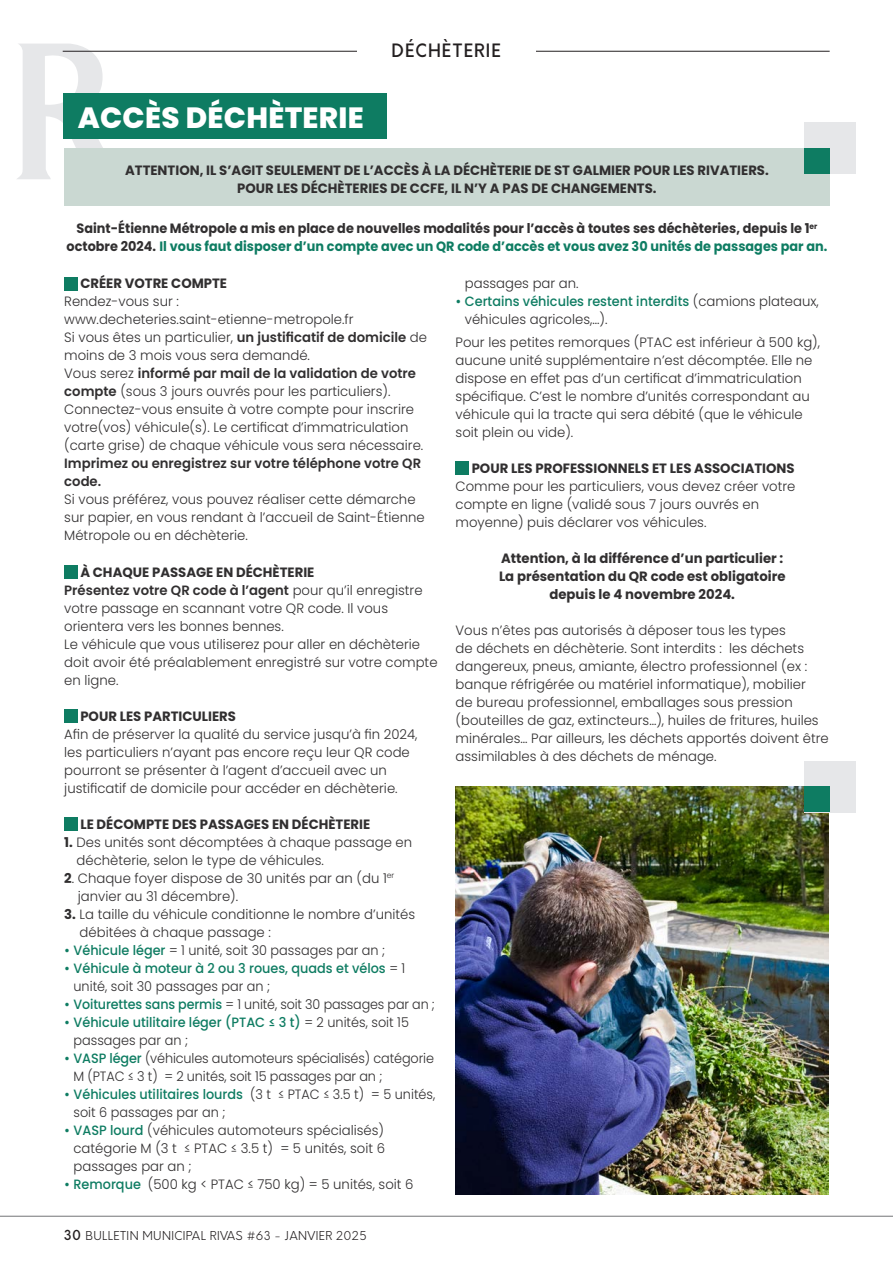
<style>
.page{position:relative;width:893px;height:1263px;background:#fff}
.page>*{position:absolute;margin:0;border:0;box-sizing:border-box;transform-origin:0 0}
.t1{font:800 29.25px "Poppins";letter-spacing:.01em;color:#fff}
.t2{font:500 18px "Orkney";letter-spacing:.06em;color:#231f20}
.t3{font:300 13.5px/18px "Poppins";color:#312f30}
.t4{font:700 13.5px/18px "Poppins";color:#312f30;text-align:center}
.t5{font:300 13.5px/18px "Poppins";color:#312f30;scale:.95 1}
.t6{font:700 13.5px/18px "Poppins";color:#312f30;text-align:center;scale:.95 1}
.t7{font:500 13.5px/18px "Poppins";color:#0e7c62;scale:.95 1}
.t8{font:600 13.5px/18px "Poppins";color:#312f30}
.t9{font:300 13.5px "Poppins";color:#312f30;scale:.94 1}
.t10{font:300 12px "Orkney";letter-spacing:.03em;color:#231f20}
.s1{color:#0e7c62}
.s2{font-weight:600}
.s3{font-weight:700}
.s4{font-weight:500;color:#0e7c62}
.s5{font-weight:300;color:#312f30}
.s6{font-weight:500;font-size:13.5px}
</style>
<div class="page">
<svg style="left:17px;top:44px;width:370px;height:135px"></svg>
<hr style="left:0;top:1216px;width:893px;height:1px;background:#737477">
<div style="left:63px;top:94px;width:324px;height:45px;background:#0e7c62"></div>
<div style="left:64px;top:277px;width:14px;height:14px;background:#0e7c62"></div>
<div style="left:64px;top:565px;width:14px;height:14px;background:#0e7c62"></div>
<div style="left:64px;top:709px;width:14px;height:14px;background:#0e7c62"></div>
<div style="left:64px;top:817px;width:14px;height:14px;background:#0e7c62"></div>
<div style="left:456px;top:462px;width:13px;height:13px;background:#0e7c62"></div>
<hr style="left:63px;top:51px;width:767px;height:1px;background:#231f20">
<div style="left:357px;top:44px;width:178px;height:13px;background:#fff"></div>
<div style="left:64px;top:148px;width:766px;height:57px;background:#cad8d2"></div>
<img style="left:456px;top:787px;width:373px;height:408px">
<div style="left:804px;top:122px;width:51px;height:51px;background:#e6e7e9"></div>
<div style="left:804px;top:148px;width:26px;height:25px;background:#0e7c62"></div>
<div style="left:804px;top:761px;width:51px;height:51px;background:#e6e7e9"></div>
<div style="left:804px;top:787px;width:26px;height:25px;background:#0e7c62"></div>
<p class="t1" style="left:78px;top:101px;width:288px">ACCÈS DÉCHÈTERIE</p>
<p class="t2" style="left:391px;top:39px;width:111px">DÉCHÈTERIE</p>
<p class="t4" style="left:125px;top:161px;width:645px">ATTENTION, IL S’AGIT SEULEMENT DE L’ACCÈS À LA DÉCHÈTERIE DE ST GALMIER POUR LES RIVATIERS.</p>
<p class="t4" style="left:237px;top:179px;width:421px">POUR LES DÉCHÈTERIES DE CCFE, IL N’Y A PAS DE CHANGEMENTS.</p>
<p class="t6" style="left:67px;top:219px;width:802px">Saint-Étienne Métropole a mis en place de nouvelles modalités pour l’accès à toutes ses déchèteries, depuis le 1<sup>er </sup>octobre 2024. <span class="s1">Il vous faut disposer d’un compte avec un QR code d’accès et vous avez 30 unités de passages par an.</span></p>
<p class="t4" style="left:80px;top:275px;width:148px">CRÉER VOTRE COMPTE</p>
<p class="t3" style="left:64px;top:293px;width:116px">Rendez-vous sur :</p>
<p class="t3" style="left:64px;top:311px;width:291px">www.decheteries.saint-etienne-metropole.fr</p>
<p class="t3" style="left:64px;top:329px;width:364px">Si vous êtes un particulier, <span class="s2">un justificatif de domicile</span> de moins de 3 mois vous sera demandé.</p>
<p class="t3" style="left:64px;top:365px;width:353px">Vous serez <span class="s2">informé par mail de la validation de votre compte</span> (sous 3 jours ouvrés pour les particuliers).</p>
<p class="t3" style="left:64px;top:401px;width:361px">Connectez-vous ensuite à votre compte pour inscrire votre(vos) véhicule(s). Le certificat d’immatriculation (carte grise) de chaque véhicule vous sera nécessaire.</p>
<p class="t8" style="left:64px;top:455px;width:358px">Imprimez ou enregistrez sur votre téléphone votre QR code.</p>
<p class="t3" style="left:64px;top:491px;width:362px">Si vous préférez, vous pouvez réaliser cette démarche sur papier, en vous rendant à l’accueil de Saint-Étienne<br>Métropole ou en déchèterie.</p>
<p class="t4" style="left:80px;top:563px;width:236px">À CHAQUE PASSAGE EN DÉCHÈTERIE</p>
<p class="t3" style="left:64px;top:581px;width:360px"><span class="s2">Présentez votre QR code à l’agent</span> pour qu’il enregistre votre passage en scannant votre QR code. Il vous orientera vers les bonnes bennes.</p>
<p class="t3" style="left:64px;top:635px;width:375px">Le véhicule que vous utiliserez pour aller en déchèterie doit avoir été préalablement enregistré sur votre compte en ligne.</p>
<p class="t4" style="left:80px;top:707px;width:157px">POUR LES PARTICULIERS</p>
<p class="t3" style="left:64px;top:725px;width:355px">Afin de préserver la qualité du service jusqu’à fin 2024, les particuliers n’ayant pas encore reçu leur QR code pourront se présenter à l’agent d’accueil avec un justificatif de domicile pour accéder en déchèterie.</p>
<p class="t4" style="left:80px;top:815px;width:291px">LE DÉCOMPTE DES PASSAGES EN DÉCHÈTERIE</p>
<p class="t3" style="left:77px;top:833px;width:337px;text-indent:-12px"><span class="s3">1.</span> Des unités sont décomptées à chaque passage en déchèterie, selon le type de véhicules.</p>
<p class="t3" style="left:78px;top:869px;width:318px;text-indent:-14px"><span class="s3">2</span>. Chaque foyer dispose de 30 unités par an (du 1<sup>er </sup>janvier au 31 décembre).</p>
<p class="t3" style="left:80px;top:905px;width:337px;text-indent:-15px"><span class="s3">3.</span> La taille du véhicule conditionne le nombre d’unités débitées à chaque passage :</p>
<p class="t5" style="left:64px;top:941px;width:339px"><span class="s4">• Véhicule léger</span> = 1 unité, soit 30 passages par an ;</p>
<p class="t7" style="left:74px;top:959px;width:351px;text-indent:-9px">• Véhicule à moteur à 2 ou 3 roues, quads et vélos <span class="s5">= 1 unité, soit 30 passages par an ;</span></p>
<p class="t9" style="left:64px;top:996px;width:396px"><span class="s4">• Voiturettes sans permis</span> = 1 unité, soit 30 passages par an ;</p>
<p class="t7" style="left:74px;top:1013px;width:355px;text-indent:-9px">• Véhicule utilitaire léger (PTAC ≤ 3 t) <span class="s5">= 2 unités, soit 15 passages par an ;</span></p>
<p class="t5" style="left:74px;top:1049px;width:381px;text-indent:-9px"><span class="s4">• VASP léger</span> (véhicules automoteurs spécialisés) catégorie<br>M (PTAC ≤ 3 t) = 2 unités, soit 15 passages par an ;</p>
<p class="t5" style="left:74px;top:1085px;width:382px;text-indent:-9px"><span class="s4">• Véhicules utilitaires lourds</span> (3 t ≤ PTAC ≤ 3.5 t) = 5 unités, soit 6 passages par an ;</p>
<p class="t3" style="left:74px;top:1121px;width:313px;text-align:justify;text-indent:-9px"><span class="s4">• VASP lourd</span> (véhicules automoteurs spécialisés) catégorie M (3 t ≤ PTAC ≤ 3.5 t) = 5 unités, soit 6 passages par an ;</p>
<p class="t3" style="left:64px;top:1175px;width:351px"><span class="s4">• Remorque</span> (500 kg &lt; PTAC ≤ 750 kg) = 5 unités, soit 6</p>
<p class="t10" style="left:64px;top:1228px;width:304px"><span class="s6">30</span> BULLETIN MUNICIPAL RIVAS #63 - JANVIER 2025</p>
<p class="t3" style="left:465px;top:275px;width:115px">passages par an.</p>
<p class="t3" style="left:465px;top:293px;width:355px;text-indent:-9px"><span class="s4">• Certains véhicules restent interdits</span> (camions plateaux, véhicules agricoles,...).</p>
<p class="t3" style="left:456px;top:333px;width:366px">Pour les petites remorques (PTAC est inférieur à 500 kg), aucune unité supplémentaire n’est décomptée. Elle ne dispose en effet pas d’un certificat d’immatriculation spécifique. C’est le nombre d’unités correspondant au véhicule qui la tracte qui sera débité (que le véhicule soit plein ou vide).</p>
<p class="t4" style="left:472px;top:459px;width:324px">POUR LES PROFESSIONNELS ET LES ASSOCIATIONS</p>
<p class="t3" style="left:456px;top:477px;width:341px">Comme pour les particuliers, vous devez créer votre compte en ligne (validé sous 7 jours ouvrés en moyenne) puis déclarer vos véhicules.</p>
<p class="t4" style="left:501px;top:549px;width:284px">Attention, à la différence d’un particulier :</p>
<p class="t4" style="left:499px;top:567px;width:288px">La présentation du QR code est obligatoire depuis le 4 novembre 2024.</p>
<p class="t3" style="left:456px;top:621px;width:375px">Vous n’êtes pas autorisés à déposer tous les types<br>de déchets en déchèterie. Sont interdits : les déchets dangereux, pneus, amiante, électro professionnel (ex : banque réfrigérée ou matériel informatique), mobilier<br>de bureau professionnel, emballages sous pression (bouteilles de gaz, extincteurs…), huiles de fritures, huiles minérales... Par ailleurs, les déchets apportés doivent être assimilables à des déchets de ménage.</p>
</div>
